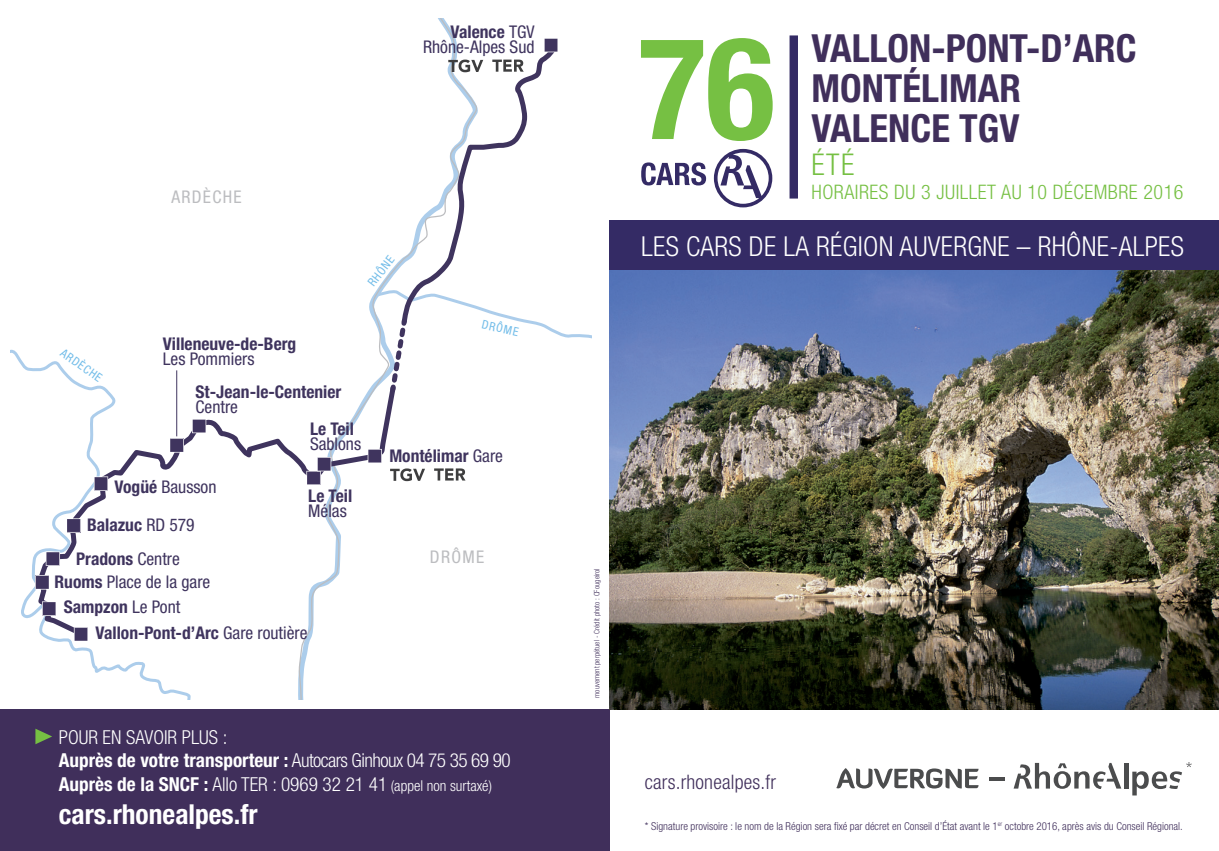
<style>
.page{position:relative;width:1219px;height:851px;background:#fff}
.page>*{position:absolute;margin:0;border:0;box-sizing:border-box;transform-origin:0 0}
.t1{font:700 condensed 142.5px "Helvetica Neue";color:#76c043}
.t2{font:700 condensed 38.75px/40px "Helvetica Neue";color:#402f5b}
.t3{font:300 condensed 30px "Helvetica Neue";color:#76c043}
.t4{font:300 condensed 27.5px "Helvetica Neue";letter-spacing:.01em;color:#fff}
.t5{font:700 condensed 27.5px "Helvetica Neue";color:#fff}
.t6{font:300 condensed 20px "Helvetica Neue";letter-spacing:.025em;color:#76c043}
.t7{font:300 condensed 20px "Helvetica Neue";letter-spacing:.01em;color:#402f5b}
.t8{font:300 condensed 19.25px/23px "Helvetica Neue";color:#fff}
.t9{font:700 condensed 17.5px/37.5px "Helvetica Neue LT Std";color:#3f345e}
.t10{font:condensed 17.5px/22.5px "Helvetica Neue LT Std";color:#3f345e;text-align:center}
.t11{font:condensed 17.5px "Helvetica Neue LT Std";letter-spacing:.075em;color:#bcbdc0}
.t12{font:condensed 12px "Helvetica Neue LT Std";color:#73bde9}
.t13{font:300 condensed 11px "Helvetica Neue";color:#402f5b}
.t14{font:300 condensed 7.5px "Helvetica Neue";color:#402f5b}
.s1{font-weight:700}
.s2{font-weight:400}
.s3{font-size:15px}
</style>
<div class="page">
<div style="left:0;top:709px;width:609px;height:141px;background:#402f5b"></div>
<svg style="left:35px;top:728px;width:17px;height:16px"></svg>
<svg style="left:11px;top:349px;width:180px;height:350px"></svg>
<svg style="left:298px;top:19px;width:168px;height:680px"></svg>
<svg style="left:399px;top:39px;width:156px;height:251px"></svg>
<svg style="left:34px;top:382px;width:365px;height:257px"></svg>
<svg style="left:74px;top:627px;width:14px;height:14px"></svg>
<svg style="left:42px;top:601px;width:14px;height:14px"></svg>
<svg style="left:35px;top:575px;width:15px;height:14px"></svg>
<svg style="left:46px;top:551px;width:14px;height:14px"></svg>
<svg style="left:66px;top:518px;width:15px;height:14px"></svg>
<svg style="left:94px;top:476px;width:14px;height:14px"></svg>
<svg style="left:169px;top:438px;width:15px;height:14px"></svg>
<svg style="left:192px;top:419px;width:14px;height:14px"></svg>
<svg style="left:306px;top:457px;width:25px;height:28px"></svg>
<svg style="left:368px;top:449px;width:14px;height:14px"></svg>
<svg style="left:544px;top:38px;width:14px;height:14px"></svg>
<svg style="left:375px;top:290px;width:217px;height:99px"></svg>
<hr style="left:176px;top:370px;width:1px;height:66px;background:#3f345e">
<svg style="left:390px;top:468px;width:35px;height:13px"></svg>
<svg style="left:434px;top:468px;width:31px;height:12px"></svg>
<svg style="left:448px;top:60px;width:35px;height:12px"></svg>
<svg style="left:492px;top:60px;width:32px;height:12px"></svg>
<img style="left:609px;top:269px;width:610px;height:440px">
<svg style="left:714px;top:149px;width:58px;height:58px"></svg>
<svg style="left:641px;top:162px;width:65px;height:23px"></svg>
<div style="left:789px;top:35px;width:9px;height:163px;background:#342b65"></div>
<div style="left:609px;top:220px;width:610px;height:49px;background:#342b65"></div>
<svg style="left:836px;top:768px;width:142px;height:20px"></svg>
<hr style="left:1124px;top:762px;width:4px;height:26px;background:#4b4c4d">
<svg style="left:1014px;top:762px;width:107px;height:26px"></svg>
<hr style="left:989px;top:777px;width:15px;height:4px;background:#4b4c4d">
<svg style="left:1132px;top:762px;width:60px;height:33px"></svg>
<p class="t12" style="left:66px;top:345px;width:50px;rotate:36deg">ARDÈCHE</p>
<p class="t10" style="left:423px;top:24px;width:113px;line-height:15px;text-align:right"><span class="s1">Valence</span> TGV<br>Rhône-Alpes Sud</p>
<p class="t11" style="left:171px;top:187px;width:72px">ARDÈCHE</p>
<p class="t9" style="left:163px;top:325px;width:135px">Villeneuve-de-Berg</p>
<p class="t10" style="left:163px;top:348px;width:93px">Les Pommiers</p>
<p class="t9" style="left:196px;top:372px;width:147px">St-Jean-le-Centenier</p>
<p class="t10" style="left:196px;top:395px;width:44px">Centre</p>
<p class="t12" style="left:365px;top:280px;width:37px;rotate:-53deg">RHÔNE</p>
<p class="t12" style="left:484px;top:317px;width:39px;rotate:13deg">DRÔME</p>
<p class="t9" style="left:310px;top:409px;width:46px">Le Teil</p>
<p class="t10" style="left:310px;top:432px;width:53px">Sablons</p>
<p class="t9" style="left:389px;top:437px;width:115px">Montélimar <span class="s2">Gare</span></p>
<p class="t9" style="left:87px;top:468px;width:131px;text-indent:27px">Vogüé <span class="s2">Bausson<br></span>Balazuc <span class="s2">RD 579</span></p>
<p class="t10" style="left:55px;top:547px;width:157px"><span class="s1">Pradons</span> Centre<br><span class="s1">Ruoms</span> Place de la gare</p>
<p class="t9" style="left:95px;top:594px;width:214px;line-height:25.8px;text-indent:-32px">Sampzon <span class="s2">Le Pont<br></span>Vallon-Pont-d’Arc <span class="s2">Gare routière</span></p>
<p class="t9" style="left:308px;top:476px;width:46px">Le Teil</p>
<p class="t10" style="left:308px;top:499px;width:40px">Mélas</p>
<p class="t11" style="left:430px;top:546px;width:56px">DRÔME</p>
<p class="t8" style="left:59px;top:725px;width:453px">POUR EN SAVOIR PLUS :<br><span class="s1">Auprès de votre transporteur :</span> Autocars Ginhoux 04 75 35 69 90<br><span class="s1">Auprès de la SNCF :</span> Allo TER : 0969 32 21 41 <span class="s3">(appel non surtaxé)</span></p>
<h3 class="t5" style="left:59px;top:797px;width:200px">cars.rhonealpes.fr</h3>
<h1 class="t1" style="left:638px;top:2px;width:138px">76</h1>
<h2 class="t2" style="left:811px;top:28px;width:327px">VALLON-PONT-D’ARC<br>MONTÉLIMAR<br>VALENCE TGV</h2>
<h3 class="t3" style="left:811px;top:147px;width:44px">ÉTÉ</h3>
<p class="t6" style="left:811px;top:180px;width:144px">HORAIRES du 3 juillet</p>
<p class="t6" style="left:1001px;top:180px;width:184px">au 10 DÉCEMBRE 2016</p>
<h3 class="t4" style="left:641px;top:230px;width:60px">Les cars</h3>
<h3 class="t4" style="left:749px;top:230px;width:95px">de la Région</h3>
<h3 class="t4" style="left:900px;top:230px;width:29px">Auvergne</h3>
<h3 class="t4" style="left:1017px;top:230px;width:130px">– Rhône-Alpes</h3>
<p class="t14" style="left:592px;top:697px;width:131px;rotate:-90deg">mouvement perpétuel - Crédit photo : CFougeirol</p>
<p class="t7" style="left:645px;top:769px;width:133px">cars.rhonealpes.fr</p>
<p class="t13" style="left:645px;top:819px;width:539px">* Signature provisoire : le nom de la Région sera fixé par décret en Conseil d’État avant le 1<sup>er</sup> octobre 2016, après avis du Conseil Régional.</p>
</div>
